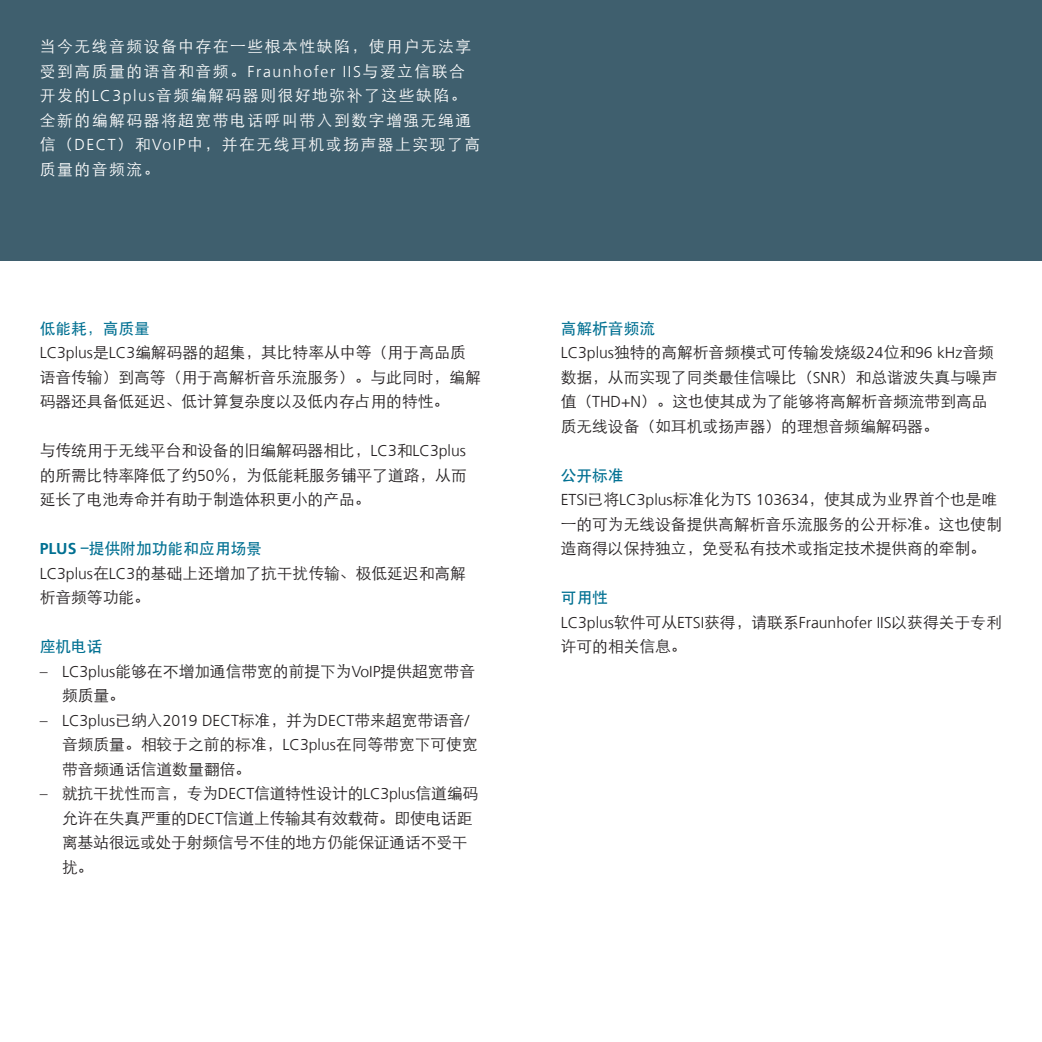
<style>
.page{position:relative;width:1042px;height:1042px;background:#fff}
.page>*{position:absolute;margin:0;border:0;box-sizing:border-box;transform-origin:0 0}
._06_Fließtext{font:300 15.75px/24.5px "ST Heiti SC";color:#231f20}
._06_Fließtext-2{font:300 15.75px/24.5px "ST Heiti SC";letter-spacing:.1em;color:#fff}
._06_Fließtext-3{font:500 15.75px "ST Heiti SC";color:#007092}
.s1{font-family:"Frutiger LT Com"}
.s2{font-family:"Frutiger LT Com";font-weight:700}
</style>
<div class="page">
<div style="left:0;top:0;width:1042px;height:260px;background:#3f5f6e"></div>
<p class="_06_Fließtext-2" style="left:40px;top:33px;width:442px">当今无线音频设备中存在一些根本性缺陷，使用户无法享受到高质量的语音和音频。<span class="s1">Fraunhofer IIS</span>与爱立信联合开发的<span class="s1">LC3plus</span>音频编解码器则很好地弥补了这些缺陷。全新的编解码器将超宽带电话呼叫带入到数字增强无绳通信（<span class="s1">DECT</span>）和<span class="s1">VoIP</span>中，并在无线耳机或扬声器上实现了高质量的音频流。</p>
<p class="_06_Fließtext-3" style="left:40px;top:319px;width:112px">低能耗，高质量</p>
<p class="_06_Fließtext" style="left:40px;top:338px;width:442px"><span class="s1">LC3plus</span>是<span class="s1">LC3</span>编解码器的超集，其比特率从中等（用于高品质语音传输）到高等（用于高解析音乐流服务）。与此同时，编解码器还具备低延迟、低计算复杂度以及低内存占用的特性。</p>
<p class="_06_Fließtext" style="left:40px;top:436px;width:429px;text-align:justify">与传统用于无线平台和设备的旧编解码器相比，<span class="s1">LC3</span>和<span class="s1">LC3plus</span>的所需比特率降低了约<span class="s1">50</span>％，为低能耗服务铺平了道路，从而延长了电池寿命并有助于制造体积更小的产品。</p>
<p class="_06_Fließtext-3" style="left:40px;top:540px;width:224px"><span class="s2">PLUS</span> –提供附加功能和应用场景</p>
<p class="_06_Fließtext" style="left:40px;top:559px;width:428px"><span class="s1">LC3plus</span>在<span class="s1">LC3</span>的基础上还增加了抗干扰传输、极低延迟和高解析音频等功能。</p>
<p class="_06_Fließtext-3" style="left:40px;top:638px;width:64px">座机电话</p>
<p class="_06_Fließtext" style="left:62px;top:657px;width:415px;text-indent:-22px"><span class="s1">– LC3plus</span>能够在不增加通信带宽的前提下为<span class="s1">VoIP</span>提供超宽带音频质量。</p>
<p class="_06_Fließtext" style="left:62px;top:706px;width:417px;text-indent:-22px"><span class="s1">– LC3plus</span>已纳入<span class="s1">2019 DECT</span>标准，并为<span class="s1">DECT</span>带来超宽带语音<span class="s1">/</span>音频质量。相较于之前的标准，<span class="s1">LC3plus</span>在同等带宽下可使宽带音频通话信道数量翻倍。</p>
<p class="_06_Fließtext" style="left:62px;top:779px;width:418px;text-indent:-22px"><span class="s1">–</span> 就抗干扰性而言，专为<span class="s1">DECT</span>信道特性设计的<span class="s1">LC3plus</span>信道编码允许在失真严重的<span class="s1">DECT</span>信道上传输其有效载荷。即使电话距离基站很远或处于射频信号不佳的地方仍能保证通话不受干扰。</p>
<p class="_06_Fließtext-3" style="left:561px;top:319px;width:96px">高解析音频流</p>
<p class="_06_Fließtext" style="left:561px;top:338px;width:438px"><span class="s1">LC3plus</span>独特的高解析音频模式可传输发烧级<span class="s1">24</span>位和<span class="s1">96 kHz</span>音频数据，从而实现了同类最佳信噪比（<span class="s1">SNR</span>）和总谐波失真与噪声值（<span class="s1">THD+N</span>）。这也使其成为了能够将高解析音频流带到高品质无线设备（如耳机或扬声器）的理想音频编解码器。</p>
<p class="_06_Fließtext-3" style="left:561px;top:466px;width:64px">公开标准</p>
<p class="_06_Fließtext" style="left:561px;top:485px;width:443px"><span class="s1">ETSI</span>已将<span class="s1">LC3plus</span>标准化为<span class="s1">TS 103634</span>，使其成为业界首个也是唯一的可为无线设备提供高解析音乐流服务的公开标准。这也使制造商得以保持独立，免受私有技术或指定技术提供商的牵制。</p>
<p class="_06_Fließtext-3" style="left:561px;top:589px;width:49px">可用性</p>
<p class="_06_Fließtext" style="left:561px;top:608px;width:443px"><span class="s1">LC3plus</span>软件可从<span class="s1">ETSI</span>获得，请联系<span class="s1">Fraunhofer IIS</span>以获得关于专利许可的相关信息。</p>
</div>
